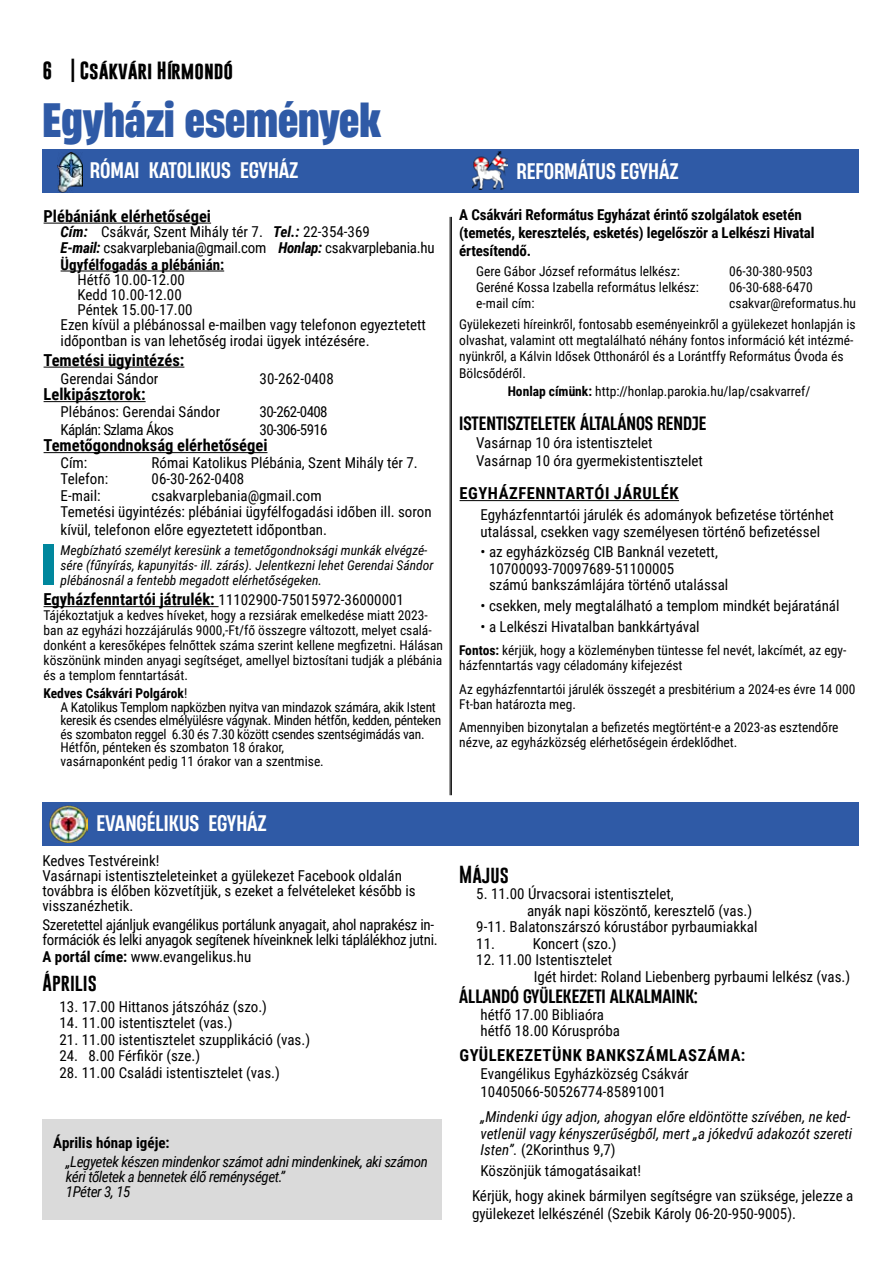
<style>
.page{position:relative;width:893px;height:1263px;background:#fff}
.page>*{position:absolute;margin:0;border:0;box-sizing:border-box;transform-origin:0 0}
.t1{font:800 45px "Heading Now Trial 57";color:#2f5aa6}
.t2{font:500 21px "Heading Now Trial 55";color:#fff}
.t3{font:500 18px "Heading Now Trial 55";color:#000}
.t4{font:700 18px "Gobold";color:#000}
.t5{font:18px "Gobold";color:#000}
.t6{font:700 16.5px "Roboto Condensed";color:#000}
.t7{font:700 16.5px "Roboto Condensed";letter-spacing:.035em;color:#000}
.t8{font:15px/16.5px "Roboto Condensed";color:#000}
.t9{font:15px/16.5px "Roboto Condensed";letter-spacing:-.02em;color:#000}
.t10{font:700 15px/18px "Roboto Condensed";letter-spacing:-.01em;color:#000}
.t11{font:italic 15px/16.5px "Roboto Condensed";letter-spacing:-.01em;color:#000}
.t12{font:italic 15px/15px "Roboto Condensed";letter-spacing:-.03em;color:#000}
.t13{font:15px "Roboto Condensed";letter-spacing:-.04em;color:#000}
.t14{font:13.5px/15px "Roboto Condensed";color:#000}
.t15{font:13.5px/13.5px "Roboto Condensed";letter-spacing:-.02em;color:#000}
.t16{font:italic 13.5px/15px "Roboto Condensed";color:#000}
.s1{font-weight:700;font-style:italic}
.s2{font-weight:700}
.s3{font-weight:700;font-size:16.5px}
.s4{font-style:normal}
</style>
<div class="page">
<div style="left:43px;top:149px;width:816px;height:43px;background:#2f5aa6"></div>
<div style="left:43px;top:802px;width:816px;height:43px;background:#2f5aa6"></div>
<div style="left:43px;top:1119px;width:399px;height:101px;background:#dadada"></div>
<img style="left:49px;top:805px;width:38px;height:38px">
<img style="left:473px;top:151px;width:34px;height:38px">
<hr style="left:460px;top:500px;width:219px;height:1px;background:#000">
<hr style="left:451px;top:217px;width:1px;height:578px;background:#000">
<hr style="left:450px;top:217px;width:1px;height:578px;background:#000">
<hr style="left:44px;top:223px;width:167px;height:1px;background:#000">
<hr style="left:61px;top:271px;width:163px;height:1px;background:#000">
<hr style="left:44px;top:367px;width:140px;height:1px;background:#000">
<hr style="left:44px;top:401px;width:102px;height:1px;background:#000">
<hr style="left:44px;top:452px;width:223px;height:1px;background:#000">
<hr style="left:44px;top:606px;width:175px;height:1px;background:#000">
<img style="left:57px;top:152px;width:25px;height:40px">
<div style="left:43px;top:544px;width:11px;height:41px;background:#00879d"></div>
<p class="t4" style="left:43px;top:59px;width:192px">6 | Csákvári Hírmondó</p>
<h1 class="t1" style="left:43px;top:87px;width:340px">Egyházi események</h1>
<h2 class="t2" style="left:90px;top:156px;width:210px">RÓMAI KATOLIKUS EGYHÁZ</h2>
<h2 class="t2" style="left:517px;top:156px;width:163px">REFORMÁTUS EGYHÁZ</h2>
<p class="t6" style="left:44px;top:204px;width:169px">Plébániánk elérhetőségei</p>
<p class="t9" style="left:61px;top:223px;width:376px"><span class="s1">Cím:</span> Csákvár, Szent Mihály tér 7. <span class="s1">Tel.:</span> 22-354-369<br><span class="s1">E-mail:</span> csakvarplebania@gmail.com <span class="s1">Honlap:</span> csakvarplebania.hu<br><span class="s2">Ügyfélfogadás a plébánián:</span></p>
<p class="t8" style="left:78px;top:271px;width:109px">Hétfő 10.00-12.00</p>
<p class="t8" style="left:78px;top:286px;width:106px">Kedd 10.00-12.00</p>
<p class="t8" style="left:78px;top:301px;width:117px">Péntek 15.00-17.00</p>
<p class="t8" style="left:61px;top:316px;width:367px">Ezen kívül a plébánossal e-mailben vagy telefonon egyeztetett</p>
<p class="t8" style="left:61px;top:332px;width:311px">időpontban is van lehetőség irodai ügyek intézésére.</p>
<p class="t6" style="left:44px;top:348px;width:142px">Temetési ügyintézés:</p>
<p class="t8" style="left:61px;top:370px;width:99px">Gerendai Sándor</p>
<p class="t8" style="left:260px;top:370px;width:76px">30-262-0408</p>
<p class="t6" style="left:44px;top:383px;width:104px">Lelkipásztorok:</p>
<p class="t8" style="left:61px;top:403px;width:161px">Plébános: Gerendai Sándor</p>
<p class="t13" style="left:260px;top:401px;width:70px">30-262-0408</p>
<p class="t13" style="left:61px;top:419px;width:115px">Káplán: Szlama Ákos</p>
<p class="t13" style="left:260px;top:419px;width:70px">30-306-5916</p>
<p class="t6" style="left:44px;top:434px;width:225px">Temetőgondnokság elérhetőségei</p>
<p class="t8" style="left:61px;top:454px;width:28px">Cím:</p>
<p class="t8" style="left:152px;top:454px;width:268px">Római Katolikus Plébánia, Szent Mihály tér 7.</p>
<p class="t8" style="left:61px;top:470px;width:49px">Telefon:</p>
<p class="t8" style="left:152px;top:470px;width:94px">06-30-262-0408</p>
<p class="t8" style="left:61px;top:487px;width:42px">E-mail:</p>
<p class="t8" style="left:61px;top:487px;width:372px;text-indent:91px">csakvarplebania@gmail.com<br>Temetési ügyintézés: plébániai ügyfélfogadási időben ill. soron</p>
<p class="t8" style="left:61px;top:521px;width:268px">kívül, telefonon előre egyeztetett időpontban.</p>
<p class="t16" style="left:61px;top:542px;width:374px">Megbízható személyt keresünk a temetőgondnoksági munkák elvégzé&shy;sére (fűnyírás, kapunyitás- ill. zárás). Jelentkezni lehet Gerendai Sándor plébánosnál a fentebb megadott elérhetőségeken.</p>
<p class="t8" style="left:44px;top:591px;width:362px"><span class="s3">Egyházfenntartói játrulék:</span> 11102900-75015972-36000001</p>
<p class="t14" style="left:44px;top:608px;width:401px">Tájékoztatjuk a kedves híveket, hogy a rezsiárak emelkedése miatt 2023- ban az egyházi hozzájárulás 9000,-Ft/fő összegre változott, melyet csalá&shy;donként a keresőképes felnőttek száma szerint kellene megfizetni. Hálásan köszönünk minden anyagi segítséget, amellyel biztosítani tudják a plébánia és a templom fenntartását.</p>
<p class="t15" style="left:61px;top:686px;width:382px;text-indent:-17px"><span class="s2">Kedves Csákvári Polgárok</span>!<br>A Katolikus Templom napközben nyitva van mindazok számára, akik Istent keresik és csendes elmélyülésre vágynak. Minden hétfőn, kedden, pénteken és szombaton reggel 6.30 és 7.30 között csendes szentségimádás van.<br>Hétfőn, pénteken és szombaton 18 órakor,<br>vasárnaponként pedig 11 órakor van a szentmise.</p>
<p class="t10" style="left:459px;top:205px;width:357px">A Csákvári Református Egyházat érintő szolgálatok esetén (temetés, keresztelés, esketés) legelőször a Lelkészi Hivatal értesítendő.</p>
<p class="t14" style="left:476px;top:263px;width:205px">Gere Gábor József református lelkész:</p>
<p class="t14" style="left:729px;top:263px;width:85px">06-30-380-9503</p>
<p class="t14" style="left:476px;top:279px;width:224px">Geréné Kossa Izabella református lelkész:</p>
<p class="t14" style="left:729px;top:279px;width:85px">06-30-688-6470</p>
<p class="t14" style="left:476px;top:296px;width:60px">e-mail cím:</p>
<p class="t14" style="left:459px;top:293px;width:398px;line-height:20.4px;text-align:right">csakvar@reformatus.hu<br>Gyülekezeti híreinkről, fontosabb eseményeinkről a gyülekezet honlapján is</p>
<p class="t14" style="left:459px;top:332px;width:396px;line-height:16.2px">olvashat, valamint ott megtalálható néhány fontos információ két intézmé&shy;nyünkről, a Kálvin Idősek Otthonáról és a Lorántffy Református Óvoda és<br>Bölcsődéről.</p>
<p class="t14" style="left:508px;top:383px;width:304px"><span class="s2">Honlap címünk:</span> http://honlap.parokia.hu/lap/csakvarref/</p>
<p class="t3" style="left:459px;top:410px;width:248px">ISTENTISZTELETEK ÁLTALÁNOS RENDJE</p>
<p class="t8" style="left:476px;top:433px;width:228px;line-height:18px">Vasárnap 10 óra istentisztelet<br>Vasárnap 10 óra gyermekistentisztelet</p>
<p class="t7" style="left:460px;top:482px;width:221px">EGYHÁZFENNTARTÓI JÁRULÉK</p>
<p class="t8" style="left:480px;top:506px;width:355px">Egyházfenntartói járulék és adományok befizetése történhet utalással, csekken vagy személyesen történő befizetéssel</p>
<p class="t8" style="left:489px;top:543px;width:241px;text-indent:-9px">• az egyházközség CIB Banknál vezetett,<br>10700093-70097689-51100005<br>számú bankszámlájára történő utalással</p>
<p class="t8" style="left:480px;top:597px;width:361px">• csekken, mely megtalálható a templom mindkét bejáratánál</p>
<p class="t8" style="left:480px;top:618px;width:221px">• a Lelkészi Hivatalban bankkártyával</p>
<p class="t14" style="left:459px;top:643px;width:389px"><span class="s2">Fontos:</span> kérjük, hogy a közleményben tüntesse fel nevét, lakcímét, az egy&shy;házfenntartás vagy céladomány kifejezést</p>
<p class="t14" style="left:459px;top:681px;width:398px">Az egyházfenntartói járulék összegét a presbitérium a 2024-es évre 14 000<br>Ft-ban határozta meg.</p>
<p class="t14" style="left:459px;top:720px;width:381px">Amennyiben bizonytalan a befizetés megtörtént-e a 2023-as esztendőre nézve, az egyházközség elérhetőségein érdeklődhet.</p>
<h2 class="t2" style="left:97px;top:808px;width:172px">EVANGÉLIKUS EGYHÁZ</h2>
<p class="t8" style="left:43px;top:853px;width:375px;line-height:15px">Kedves Testvéreink!<br>Vasárnapi istentiszteleteinket a gyülekezet Facebook oldalán továbbra is élőben közvetítjük, s ezeket a felvételeket később is visszanézhetik.</p>
<p class="t9" style="left:43px;top:917px;width:397px;line-height:15px">Szeretettel ajánljuk evangélikus portálunk anyagait, ahol naprakész in&shy;formációk és lelki anyagok segítenek híveinknek lelki táplálékhoz jutni.</p>
<p class="t8" style="left:43px;top:948px;width:210px"><span class="s2">A portál címe:</span> www.evangelikus.hu</p>
<p class="t5" style="left:43px;top:971px;width:56px">Április</p>
<p class="t8" style="left:60px;top:998px;width:209px">13. 17.00 Hittanos játszóház (szo.)</p>
<p class="t8" style="left:60px;top:1014px;width:174px">14. 11.00 istentisztelet (vas.)</p>
<p class="t8" style="left:60px;top:1031px;width:252px">21. 11.00 istentisztelet szupplikáció (vas.)</p>
<p class="t8" style="left:59px;top:1047px;width:142px">24. 8.00 Férfikör (sze.)</p>
<p class="t8" style="left:59px;top:1064px;width:222px">28. 11.00 Családi istentisztelet (vas.)</p>
<p class="t10" style="left:53px;top:1133px;width:118px">Április hónap igéje:</p>
<p class="t12" style="left:66px;top:1153px;width:363px">„Legyetek készen mindenkor számot adni mindenkinek, aki számon kéri tőletek a bennetek élő reménységet.”<br>1Péter 3, 15</p>
<p class="t5" style="left:459px;top:862px;width:51px">Május</p>
<p class="t8" style="left:476px;top:885px;width:199px">5. 11.00 Úrvacsorai istentisztelet,</p>
<p class="t8" style="left:527px;top:901px;width:227px">anyák napi köszöntő, keresztelő (vas.)</p>
<p class="t8" style="left:476px;top:918px;width:283px">9-11. Balatonszárszó kórustábor pyrbaumiakkal</p>
<p class="t8" style="left:476px;top:934px;width:20px">11.</p>
<p class="t8" style="left:533px;top:934px;width:85px">Koncert (szo.)</p>
<p class="t8" style="left:534px;top:951px;width:318px;text-indent:-58px">12. 11.00 Istentisztelet<br>Igét hirdet: Roland Liebenberg pyrbaumi lelkész (vas.)</p>
<p class="t3" style="left:459px;top:983px;width:240px">ÁLLANDÓ GYÜLEKEZETI ALKALMAINK:</p>
<p class="t8" style="left:480px;top:1005px;width:141px">hétfő 17.00 Bibliaóra hétfő 18.00 Kóruspróba</p>
<p class="t7" style="left:460px;top:1044px;width:287px">GYÜLEKEZETÜNK BANKSZÁMLASZÁMA:</p>
<p class="t8" style="left:480px;top:1064px;width:210px;line-height:18px">Evangélikus Egyházközség Csákvár<br>10405066-50526774-85891001</p>
<p class="t11" style="left:480px;top:1108px;width:373px">„Mindenki úgy adjon, ahogyan előre eldöntötte szívében, ne ked&shy;vetlenül vagy kényszerűségből, mert „a jókedvű adakozót szereti<br>Isten”. <span class="s4">(2Korinthus 9,7)</span></p>
<p class="t8" style="left:472px;top:1157px;width:383px;line-height:25px;text-indent:9px">Köszönjük támogatásaikat!<br>Kérjük, hogy akinek bármilyen segítségre van szüksége, jelezze a</p>
<p class="t8" style="left:472px;top:1205px;width:326px">gyülekezet lelkészénél (Szebik Károly 06-20-950-9005).</p>
</div>
